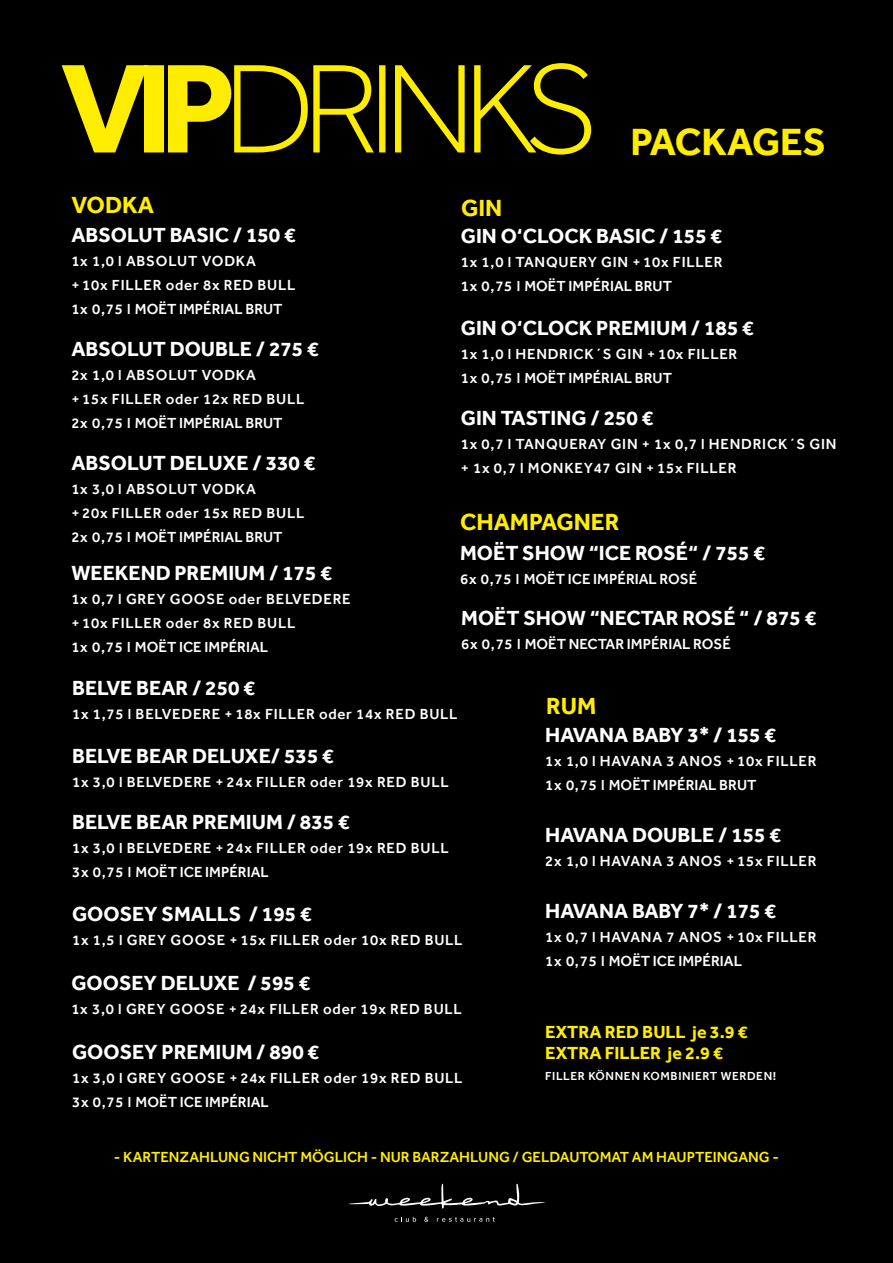
<style>
.page{position:relative;width:893px;height:1263px;background:#000}
.page>*{position:absolute;margin:0;border:0;box-sizing:border-box;transform-origin:0 0}
.t1{font:700 39px "Effra";color:#ffed00}
.t2{font:700 24px "Effra";color:#ffed00}
.t3{font:700 21px "Effra";color:#fff}
.t4{font:700 18px/21px "Effra";color:#ffed00}
.t5{font:500 15px/24px "Effra";letter-spacing:.05em;color:#fff}
.t6{font:500 15px "Effra";color:#ffed00}
.t7{font:500 15px "Effra";color:#fff}
.t8{font:500 12px "Effra";letter-spacing:.05em;color:#fff}
</style>
<div class="page">
<svg style="left:62px;top:63px;width:529px;height:92px"></svg>
<svg style="left:348px;top:1184px;width:197px;height:24px"></svg>
<svg style="left:395px;top:1217px;width:21px;height:5px"></svg>
<svg style="left:424px;top:1217px;width:5px;height:5px"></svg>
<svg style="left:437px;top:1217px;width:58px;height:5px"></svg>
<h2 class="t2" style="left:71px;top:191px;width:84px">VODKA</h2>
<h2 class="t2" style="left:461px;top:194px;width:43px">GIN</h2>
<h1 class="t1" style="left:631px;top:118px;width:197px">PACKAGES</h1>
<h3 class="t3" style="left:71px;top:223px;width:226px">ABSOLUT BASIC / 150 €</h3>
<p class="t5" style="left:71px;top:249px;width:226px">1x 1,0 l ABSOLUT VODKA<br>+ 10x FILLER oder 8x RED BULL<br>1x 0,75 l MOËT IMPÉRIAL BRUT</p>
<h3 class="t3" style="left:71px;top:336px;width:249px">ABSOLUT DOUBLE / 275 €</h3>
<p class="t5" style="left:71px;top:363px;width:235px">2x 1,0 l ABSOLUT VODKA<br>+ 15x FILLER oder 12x RED BULL<br>2x 0,75 l MOËT IMPÉRIAL BRUT</p>
<h3 class="t3" style="left:71px;top:450px;width:245px">ABSOLUT DELUXE / 330 €</h3>
<p class="t5" style="left:71px;top:476px;width:235px">1x 3,0 l ABSOLUT VODKA<br>+ 20x FILLER oder 15x RED BULL<br>2x 0,75 l MOËT IMPÉRIAL BRUT</p>
<h3 class="t3" style="left:71px;top:561px;width:262px">WEEKEND PREMIUM / 175 €</h3>
<p class="t5" style="left:71px;top:587px;width:281px">1x 0,7 l GREY GOOSE oder BELVEDERE + 10x FILLER oder 8x RED BULL<br>1x 0,75 l MOËT ICE IMPÉRIAL</p>
<h3 class="t3" style="left:461px;top:224px;width:263px">GIN O‘CLOCK BASIC / 155 €</h3>
<p class="t5" style="left:461px;top:250px;width:263px">1x 1,0 l TANQUERY GIN + 10x FILLER<br>1x 0,75 l MOËT IMPÉRIAL BRUT</p>
<h3 class="t3" style="left:461px;top:316px;width:294px">GIN O‘CLOCK PREMIUM / 185 €</h3>
<p class="t5" style="left:461px;top:342px;width:278px">1x 1,0 l HENDRICK´S GIN + 10x FILLER<br>1x 0,75 l MOËT IMPÉRIAL BRUT</p>
<h3 class="t3" style="left:461px;top:405px;width:194px">GIN TASTING / 250 €</h3>
<p class="t5" style="left:461px;top:432px;width:377px">1x 0,7 l TANQUERAY GIN + 1x 0,7 l HENDRICK´S GIN + 1x 0,7 l MONKEY47 GIN + 15x FILLER</p>
<h2 class="t2" style="left:460px;top:508px;width:161px">CHAMPAGNER</h2>
<h3 class="t3" style="left:460px;top:541px;width:306px">MOËT SHOW “ICE ROSÉ“ / 755 €</h3>
<p class="t7" style="left:460px;top:570px;width:239px">6x 0,75 l MOËT ICE IMPÉRIAL ROSÉ</p>
<h3 class="t3" style="left:461px;top:606px;width:356px">MOËT SHOW “NECTAR ROSÉ “ / 875 €</h3>
<p class="t7" style="left:461px;top:635px;width:271px">6x 0,75 l MOËT NECTAR IMPÉRIAL ROSÉ</p>
<h3 class="t3" style="left:72px;top:675px;width:184px">BELVE BEAR / 250 €</h3>
<p class="t5" style="left:72px;top:702px;width:387px">1x 1,75 l BELVEDERE + 18x FILLER oder 14x RED BULL</p>
<h3 class="t3" style="left:72px;top:744px;width:263px">BELVE BEAR DELUXE/ 535 €</h3>
<p class="t5" style="left:72px;top:770px;width:378px">1x 3,0 l BELVEDERE + 24x FILLER oder 19x RED BULL</p>
<h3 class="t3" style="left:72px;top:810px;width:279px">BELVE BEAR PREMIUM / 835 €</h3>
<p class="t5" style="left:72px;top:836px;width:378px">1x 3,0 l BELVEDERE + 24x FILLER oder 19x RED BULL<br>3x 0,75 l MOËT ICE IMPÉRIAL</p>
<h3 class="t3" style="left:72px;top:901px;width:241px">GOOSEY SMALLS / 195 €</h3>
<p class="t5" style="left:72px;top:928px;width:392px">1x 1,5 l GREY GOOSE + 15x FILLER oder 10x RED BULL</p>
<h3 class="t3" style="left:71px;top:970px;width:240px">GOOSEY DELUXE / 595 €</h3>
<p class="t5" style="left:71px;top:997px;width:392px">1x 3,0 l GREY GOOSE + 24x FILLER oder 19x RED BULL</p>
<h3 class="t3" style="left:72px;top:1039px;width:248px">GOOSEY PREMIUM / 890 €</h3>
<p class="t5" style="left:72px;top:1066px;width:392px">1x 3,0 l GREY GOOSE + 24x FILLER oder 19x RED BULL<br>3x 0,75 l MOËT ICE IMPÉRIAL</p>
<h2 class="t2" style="left:546px;top:691px;width:52px">RUM</h2>
<h3 class="t3" style="left:545px;top:722px;width:232px">HAVANA BABY 3* / 155 €</h3>
<p class="t5" style="left:545px;top:748px;width:273px">1x 1,0 l HAVANA 3 ANOS + 10x FILLER<br>1x 0,75 l MOËT IMPÉRIAL BRUT</p>
<h3 class="t3" style="left:545px;top:822px;width:237px">HAVANA DOUBLE / 155 €</h3>
<p class="t5" style="left:545px;top:848px;width:273px">2x 1,0 l HAVANA 3 ANOS + 15x FILLER</p>
<h3 class="t3" style="left:545px;top:898px;width:232px">HAVANA BABY 7* / 175 €</h3>
<p class="t5" style="left:545px;top:924px;width:273px">1x 0,7 l HAVANA 7 ANOS + 10x FILLER<br>1x 0,75 l MOËT ICE IMPÉRIAL</p>
<p class="t4" style="left:545px;top:1021px;width:204px">EXTRA RED BULL je 3.9 €<br>EXTRA FILLER je 2.9 €</p>
<p class="t8" style="left:545px;top:1069px;width:232px">FILLER KÖNNEN KOMBINIERT WERDEN!</p>
<p class="t6" style="left:114px;top:1148px;width:667px">- KARTENZAHLUNG NICHT MÖGLICH - NUR BARZAHLUNG / GELDAUTOMAT AM HAUPTEINGANG -</p>
</div>
